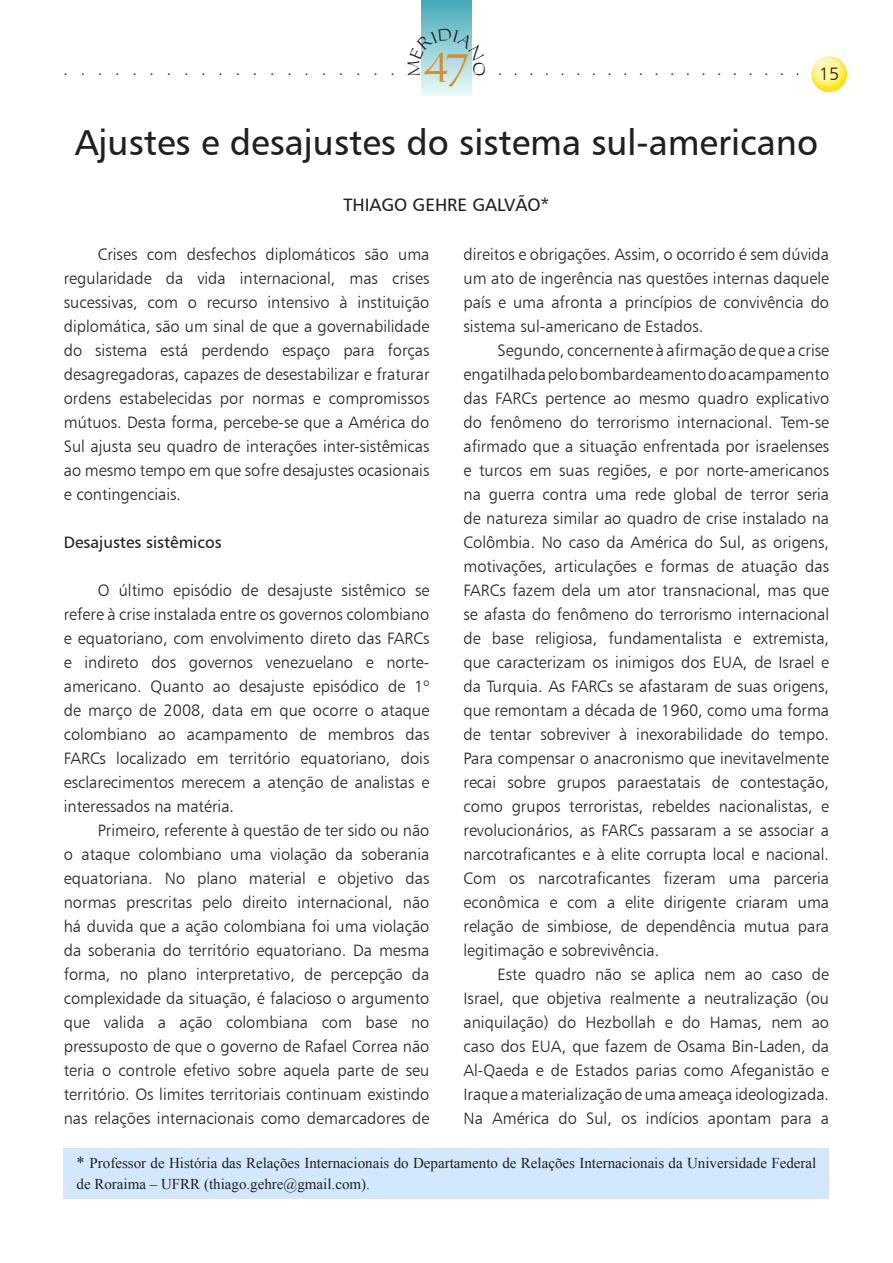
<style>
.page{position:relative;width:893px;height:1263px;background:#fff}
.page>*{position:absolute;margin:0;border:0;box-sizing:border-box;transform-origin:0 0}
.t1{font:36.9px "Carleton Normal";color:#d98d28}
._01_titulo{font:36px "Humanist 777 BT Roman B";color:#231f20}
._02_autor{font:18px "Humanist 777 BT Roman B";color:#231f20}
._05_corpo_do_texto{font:16.5px/24px "Humanist 777 BT Light B";color:#231f20;text-align:justify}
._05_corpo_do_texto-2{font:16.5px "Humanist 777 BT Roman B";color:#231f20}
._06_notas_de_rodape{font:15px/21px "Times New Roman";color:#231f20}
.t2{font:15px "Times";color:#231f20}
.s1{font-family:"Humanist 777 BT Light B";font-size:18px}
.s2{font-size:16.5px}
</style>
<div class="page">
<div style="left:811px;top:56px;width:37px;height:38px;background:#fff101;opacity:.75"></div>
<svg style="left:422px;top:0;width:49px;height:96px;background:#90ced5"></svg>
<div style="left:64px;top:1148px;width:765px;height:51px;background:#d3e8fc"></div>
<svg style="left:421px;top:28px;width:51px;height:48px;background:#9fd5db"></svg>
<p class="t2" style="left:64px;top:62px;width:332px">....................</p>
<h1 class="t1" style="left:423px;top:46px;width:48px">47</h1>
<p class="t2" style="left:498px;top:61px;width:343px">.................... <span class="s1">15</span></p>
<p class="_01_titulo" style="left:75px;top:120px;width:745px">Ajustes e desajustes do sistema sul-americano</p>
<p class="_02_autor" style="left:343px;top:194px;width:208px">Th iag o Geh re Galvão*</p>
<p class="_05_corpo_do_texto" style="left:64px;top:242px;width:367px;text-indent:34px">Crises com desfechos diplomáticos são uma regularidade da vida internacional, mas crises sucessivas, com o recurso intensivo à instituição diplomática, são um sinal de que a governabilidade do sistema está perdendo espaço para forças desagregadoras, capazes de desestabilizar e fraturar ordens estabelecidas por normas e compromissos mútuos. Desta forma, percebe-se que a América do Sul ajusta seu quadro de interações inter-sistêmicas ao mesmo tempo em que sofre desajustes ocasionais e contingenciais.</p>
<p class="_05_corpo_do_texto-2" style="left:64px;top:532px;width:159px">Desajustes sistêmicos</p>
<p class="_05_corpo_do_texto" style="left:64px;top:578px;width:367px;text-indent:34px">O último episódio de desajuste sistêmico se refere à crise instalada entre os governos colombiano e equatoriano, com envolvimento direto das FARCs e indireto dos governos venezuelano e norte&shy;americano. Quanto ao desajuste episódico de 1<sup>o </sup>de março de 2008, data em que ocorre o ataque colombiano ao acampamento de membros das FARCs localizado em território equatoriano, dois esclarecimentos merecem a atenção de analistas e interessados na matéria.</p>
<p class="_05_corpo_do_texto" style="left:64px;top:818px;width:367px;text-indent:34px">Primeiro, referente à questão de ter sido ou não o ataque colombiano uma violação da soberania equatoriana. No plano material e objetivo das normas prescritas pelo direito internacional, não há duvida que a ação colombiana foi uma violação da soberania do território equatoriano. Da mesma forma, no plano interpretativo, de percepção da complexidade da situação, é falacioso o argumento que valida a ação colombiana com base no pressuposto de que o governo de Rafael Correa não teria o controle efetivo sobre aquela parte de seu território. Os limites territoriais continuam existindo nas relações internacionais como demarcadores de</p>
<p class="_05_corpo_do_texto" style="left:463px;top:242px;width:367px">direitos e obrigações. Assim, o ocorrido é sem dúvida um ato de ingerência nas questões internas daquele país e uma afronta a princípios de convivência do sistema sul-americano de Estados.</p>
<p class="_05_corpo_do_texto" style="left:463px;top:338px;width:367px;text-indent:34px">Segundo, concernente à afirmação de que a crise engatilhada pelo bombardeamento do acampamento das FARCs pertence ao mesmo quadro explicativo do fenômeno do terrorismo internacional. Tem-se afirmado que a situação enfrentada por israelenses e turcos em suas regiões, e por norte-americanos na guerra contra uma rede global de terror seria de natureza similar ao quadro de crise instalado na Colômbia. No caso da América do Sul, as origens, motivações, articulações e formas de atuação das FARCs fazem dela um ator transnacional, mas que se afasta do fenômeno do terrorismo internacional de base religiosa, fundamentalista e extremista, que caracterizam os inimigos dos EUA, de Israel e da Turquia. As FARCs se afastaram de suas origens, que remontam a década de 1960, como uma forma de tentar sobreviver à inexorabilidade do tempo.<br>Para compensar o anacronismo que inevitavelmente recai sobre grupos paraestatais de contestação, como grupos terroristas, rebeldes nacionalistas, e revolucionários, as FARCs passaram a se associar a narcotraficantes e à elite corrupta local e nacional.<br>Com os narcotraficantes fizeram uma parceria econômica e com a elite dirigente criaram uma relação de simbiose, de dependência mutua para legitimação e sobrevivência.</p>
<p class="_05_corpo_do_texto" style="left:463px;top:962px;width:367px;text-indent:34px">Este quadro não se aplica nem ao caso de Israel, que objetiva realmente a neutralização (ou aniquilação) do Hezbollah e do Hamas, nem ao caso dos EUA, que fazem de Osama Bin-Laden, da Al-Qaeda e de Estados parias como Afeganistão e Iraque a materialização de uma ameaça ideologizada.<br>Na América do Sul, os indícios apontam para a</p>
<p class="_06_notas_de_rodape" style="left:77px;top:1152px;width:741px"><span class="s2">*</span> Professor de História das Relações Internacionais do Departamento de Relações Internacionais da Universidade Federal de Roraima – UFRR (thiago.gehre@gmail.com).</p>
</div>
